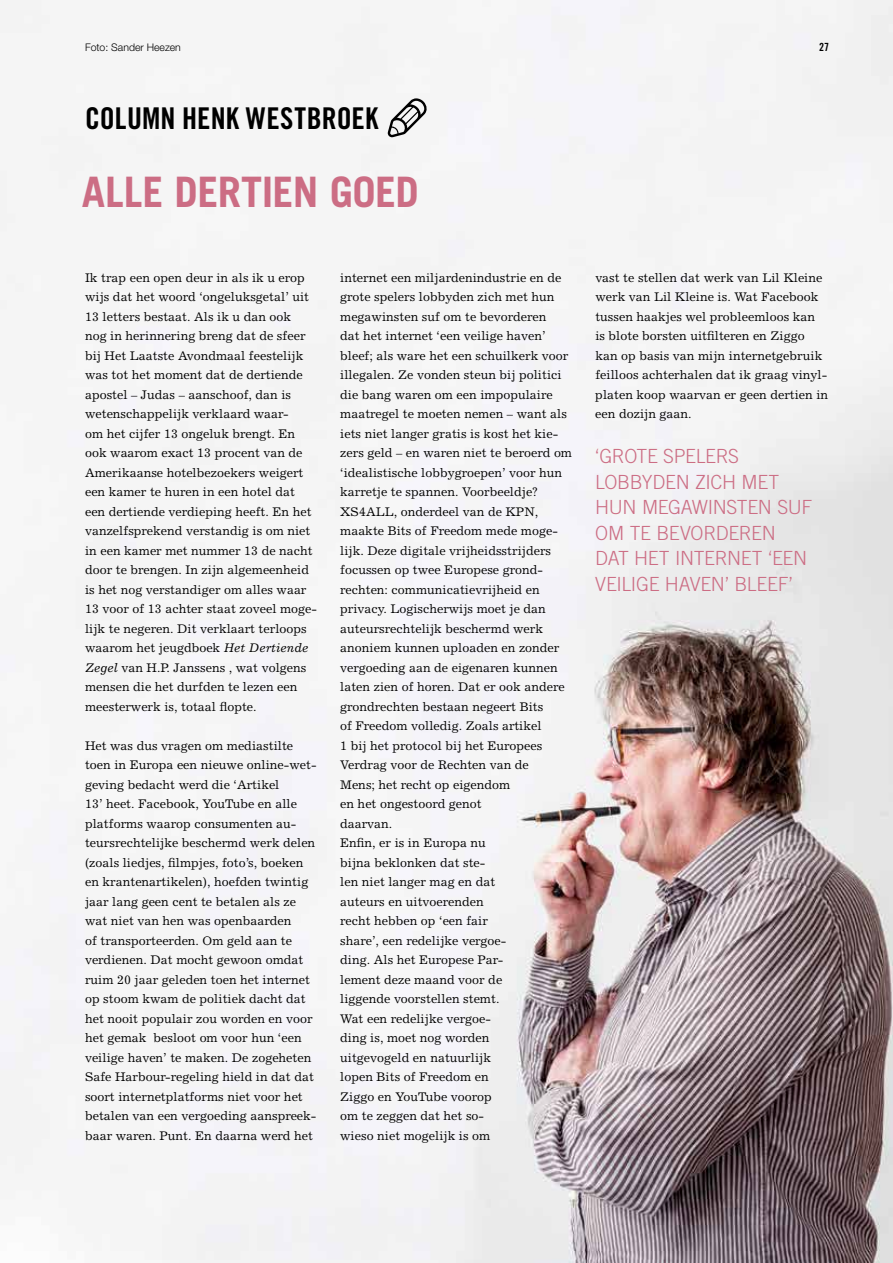
<style>
.page{position:relative;width:893px;height:1263px;background:#fff}
.page>*{position:absolute;margin:0;border:0;box-sizing:border-box;transform-origin:0 0}
.t1{font:700 42px "Trade Gothic";letter-spacing:-.015em;color:#cc6d84}
.t2{font:30px "Trade Gothic Bold Cond Twenty";letter-spacing:.005em;color:#000}
.t3{font:300 19.5px/25.5px "Trade Gothic";letter-spacing:-.02em;color:#cc6d84}
.t4{font:12.6px/19.5px "Excelsior";color:#000}
.t5{font:11.25px "Trade Gothic Bold Cond Twenty";color:#000}
.t6{font:300 10.5px "Helvetica Neue LT Std";color:#000}
.s1{font-style:italic}
</style>
<div class="page">
<img style="left:0;top:0;width:893px;height:1263px">
<svg style="left:388px;top:98px;width:40px;height:39px"></svg>
<p class="t6" style="left:85px;top:40px;width:97px">Foto: Sander Heezen</p>
<h2 class="t2" style="left:85px;top:100px;width:295px">COLUMN HENK WESTBROEK</h2>
<h1 class="t1" style="left:82px;top:166px;width:339px">ALLE DERTIEN GOED</h1>
<p class="t5" style="left:819px;top:40px;width:11px">27</p>
<p class="t4" style="left:85px;top:268px;width:234px">Ik trap een open deur in als ik u erop wijs dat het woord ‘ongeluksgetal’ uit 13 letters bestaat. Als ik u dan ook<br>nog in herinnering breng dat de sfeer bij Het Laatste Avondmaal feestelijk was tot het moment dat de dertiende apostel – Judas – aanschoof, dan is wetenschappelijk verklaard waar-<br>om het cijfer 13 ongeluk brengt. En ook waarom exact 13 procent van de Amerikaanse hotelbezoekers weigert een kamer te huren in een hotel dat een dertiende verdieping heeft. En het vanzelfsprekend verstandig is om niet in een kamer met nummer 13 de nacht door te brengen. In zijn algemeenheid is het nog verstandiger om alles waar 13 voor of 13 achter staat zoveel moge&shy;lijk te negeren. Dit verklaart terloops waarom het jeugdboek <span class="s1">Het Dertiende Zegel</span> van H.P. Janssens , wat volgens mensen die het durfden te lezen een meesterwerk is, totaal flopte.</p>
<p class="t4" style="left:85px;top:736px;width:233px">Het was dus vragen om mediastilte toen in Europa een nieuwe online-wet&shy;geving bedacht werd die ‘Artikel<br>13’ heet. Facebook, YouTube en alle platforms waarop consumenten au&shy;teursrechtelijke beschermd werk delen (zoals liedjes, filmpjes, foto’s, boeken en krantenartikelen), hoefden twintig jaar lang geen cent te betalen als ze wat niet van hen was openbaarden<br>of transporteerden. Om geld aan te verdienen. Dat mocht gewoon omdat ruim 20 jaar geleden toen het internet op stoom kwam de politiek dacht dat het nooit populair zou worden en voor het gemak besloot om voor hun ‘een veilige haven’ te maken. De zogeheten Safe Harbour-regeling hield in dat dat soort internetplatforms niet voor het betalen van een vergoeding aanspreek&shy;baar waren. Punt. En daarna werd het</p>
<p class="t4" style="left:340px;top:268px;width:233px">internet een miljardenindustrie en de grote spelers lobbyden zich met hun megawinsten suf om te bevorderen<br>dat het internet ‘een veilige haven’ bleef; als ware het een schuilkerk voor illegalen. Ze vonden steun bij politici die bang waren om een impopulaire maatregel te moeten nemen – want als iets niet langer gratis is kost het kie&shy;zers geld – en waren niet te beroerd om ‘idealistische lobbygroepen’ voor hun karretje te spannen. Voorbeeldje?<br>XS4ALL, onderdeel van de KPN, maakte Bits of Freedom mede moge&shy;lijk. Deze digitale vrijheidsstrijders focussen op twee Europese grond&shy;rechten: communicatievrijheid en privacy. Logischerwijs moet je dan auteursrechtelijk beschermd werk anoniem kunnen uploaden en zonder vergoeding aan de eigenaren kunnen laten zien of horen. Dat er ook andere grondrechten bestaan negeert Bits<br>of Freedom volledig. Zoals artikel<br>1 bij het protocol bij het Europees<br>Verdrag voor de Rechten van de<br>Mens; het recht op eigendom<br>en het ongestoord genot<br>daarvan.<br>Enfin, er is in Europa nu<br>bijna beklonken dat ste-<br>len niet langer mag en dat<br>auteurs en uitvoerenden<br>recht hebben op ‘een fair<br>share’, een redelijke vergoe-<br>ding. Als het Europese Par-<br>lement deze maand voor de<br>liggende voorstellen stemt.<br>Wat een redelijke vergoe-<br>ding is, moet nog worden<br>uitgevogeld en natuurlijk<br>lopen Bits of Freedom en<br>Ziggo en YouTube voorop<br>om te zeggen dat het so-<br>wieso niet mogelijk is om</p>
<p class="t4" style="left:595px;top:268px;width:234px">vast te stellen dat werk van Lil Kleine werk van Lil Kleine is. Wat Facebook tussen haakjes wel probleemloos kan<br>is blote borsten uitfilteren en Ziggo kan op basis van mijn internetgebruik feilloos achterhalen dat ik graag vinyl&shy;platen koop waarvan er geen dertien in een dozijn gaan.</p>
<h3 class="t3" style="left:595px;top:443px;width:218px">‘GROTE SPELERS<br>LOBBYDEN ZICH MET<br>HUN MEGAWINSTEN SUF<br>OM TE BEVORDEREN<br>DAT HET INTERNET ‘EEN<br>VEILIGE HAVEN’ BLEEF’</h3>
</div>
